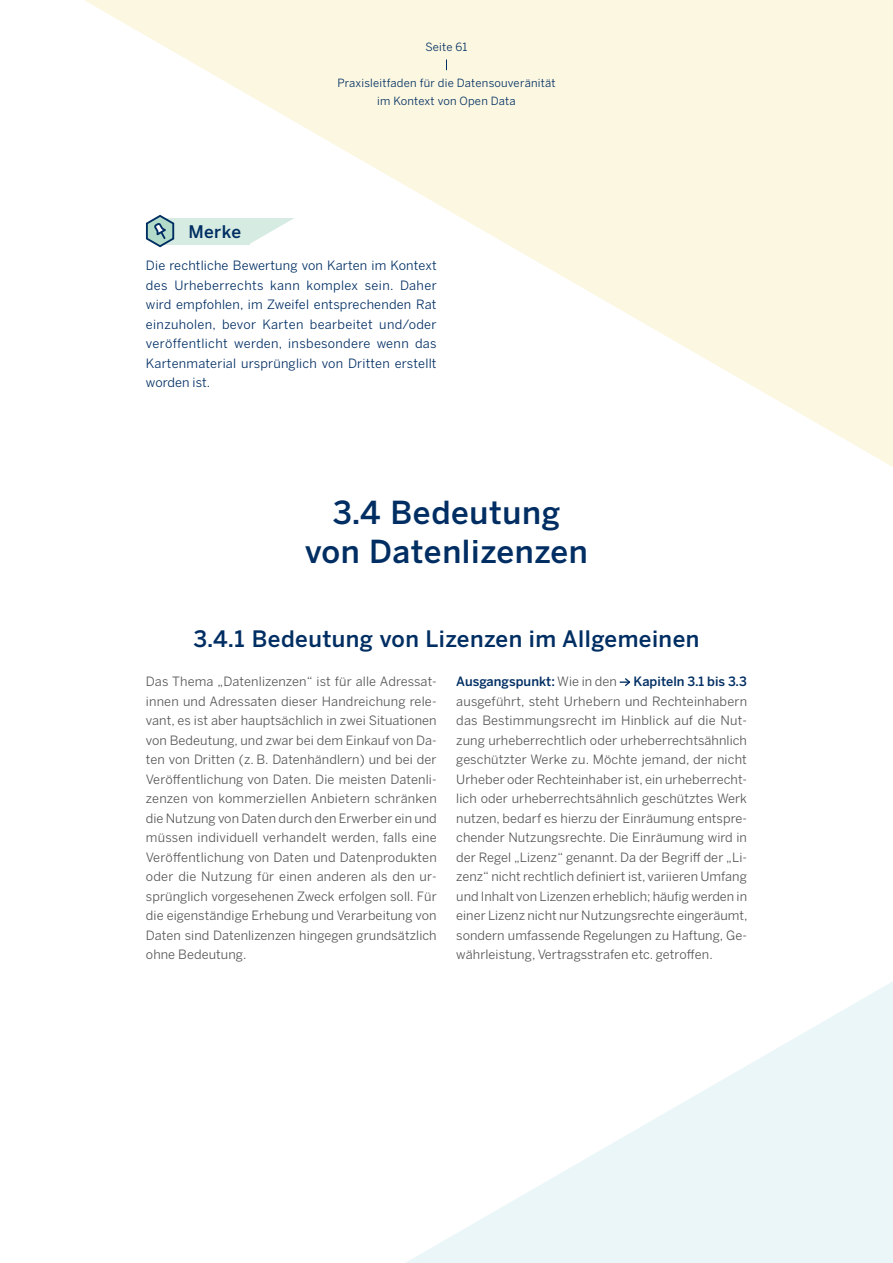
<style>
.page{position:relative;width:893px;height:1263px;background:#fff}
.page>*{position:absolute;margin:0;border:0;box-sizing:border-box;transform-origin:0 0}
._1_1_H2_21_25_IHV{font:500 31.5px/39px "Benton Sans";letter-spacing:.02em;color:#002e63;text-align:center}
._1_1_1_H3_15_21_IHV{font:500 22.5px "Benton Sans";letter-spacing:.02em;color:#002e63}
.Merke_Hinweis_Headli{font:500 17.25px "Benton Sans";letter-spacing:.02em;color:#002e63}
.Copytext_8_5_13_s{font:12.75px/19.5px "Benton Sans";letter-spacing:.005em;color:#565656}
.Copytext_8_5_13_b{font:12.75px/19.5px "Benton Sans";letter-spacing:.015em;color:#002e63;text-align:justify}
.Copytext_8_5_13_s-2{font:500 12.75px "Benton Sans";letter-spacing:.005em;color:#002e63}
.t1{font:11.25px/18px "Benton Sans";letter-spacing:.02em;color:#002e63;text-align:center}
.s1{font-weight:400;color:#565656}
.s2{font-weight:500;color:#002e63}
</style>
<div class="page">
<svg style="left:85px;top:0;width:808px;height:467px;fill:#fcf7e1"></svg>
<svg style="left:406px;top:982px;width:487px;height:281px;fill:#ebf6f8"></svg>
<svg style="left:620px;top:678px;width:11px;height:8px"></svg>
<p class="t1" style="left:425px;top:38px;width:44px">Seite 61</p>
<p class="t1" style="left:337px;top:74px;width:220px">Praxisleitfaden für die Datensouveränität im Kontext von Open Data</p>
<p class="Merke_Hinweis_Headli" style="left:188px;top:221px;width:54px">Merke</p>
<p class="Copytext_8_5_13_b" style="left:146px;top:255px;width:292px">Die rechtliche Bewertung von Karten im Kontext des Urheberrechts kann komplex sein. Daher wird empfohlen, im Zweifel entsprechenden Rat einzuholen, bevor Karten bearbeitet und/oder veröffentlicht werden, insbesondere wenn das Kartenmaterial ursprünglich von Dritten erstellt worden ist.</p>
<h2 class="_1_1_H2_21_25_IHV" style="left:305px;top:492px;width:284px">3.4 Bedeutung von Datenlizenzen</h2>
<h3 class="_1_1_1_H3_15_21_IHV" style="left:194px;top:625px;width:507px">3.4.1 Bedeutung von Lizenzen im Allgemeinen</h3>
<p class="Copytext_8_5_13_s" style="left:146px;top:671px;width:292px">Das Thema „Datenlizenzen“ ist für alle Adressat&shy;innen und Adressaten dieser Handreichung rele&shy;vant, es ist aber hauptsächlich in zwei Situationen von Bedeutung, und zwar bei dem Einkauf von Da&shy;ten von Dritten (z. B. Datenhändlern) und bei der Veröffentlichung von Daten. Die meisten Datenli&shy;zenzen von kommerziellen Anbietern schränken die Nutzung von Daten durch den Erwerber ein und müssen individuell verhandelt werden, falls eine Veröffentlichung von Daten und Datenprodukten oder die Nutzung für einen anderen als den ur&shy;sprünglich vorgesehenen Zweck erfolgen soll. Für die eigenständige Erhebung und Verarbeitung von Daten sind Datenlizenzen hingegen grundsätzlich ohne Bedeutung.</p>
<p class="Copytext_8_5_13_s-2" style="left:456px;top:674px;width:162px">Ausgangspunkt: <span class="s1">Wie in den</span></p>
<p class="Copytext_8_5_13_s" style="left:456px;top:671px;width:293px;text-align:justify;text-indent:177px"><span class="s2">Kapiteln 3.1 bis 3.3 </span>ausgeführt, steht Urhebern und Rechteinhabern das Bestimmungsrecht im Hinblick auf die Nut&shy;zung urheberrechtlich oder urheberrechtsähnlich geschützter Werke zu. Möchte jemand, der nicht Urheber oder Rechteinhaber ist, ein urheberrecht&shy;lich oder urheberrechtsähnlich geschütztes Werk nutzen, bedarf es hierzu der Einräumung entspre&shy;chender Nutzungsrechte. Die Einräumung wird in der Regel „Lizenz“ genannt. Da der Begriff der „Li&shy;zenz“ nicht rechtlich definiert ist, variieren Umfang und Inhalt von Lizenzen erheblich; häufig werden in einer Lizenz nicht nur Nutzungsrechte eingeräumt, sondern umfassende Regelungen zu Haftung, Ge&shy;währleistung, Vertragsstrafen etc. getroffen.</p>
</div>
